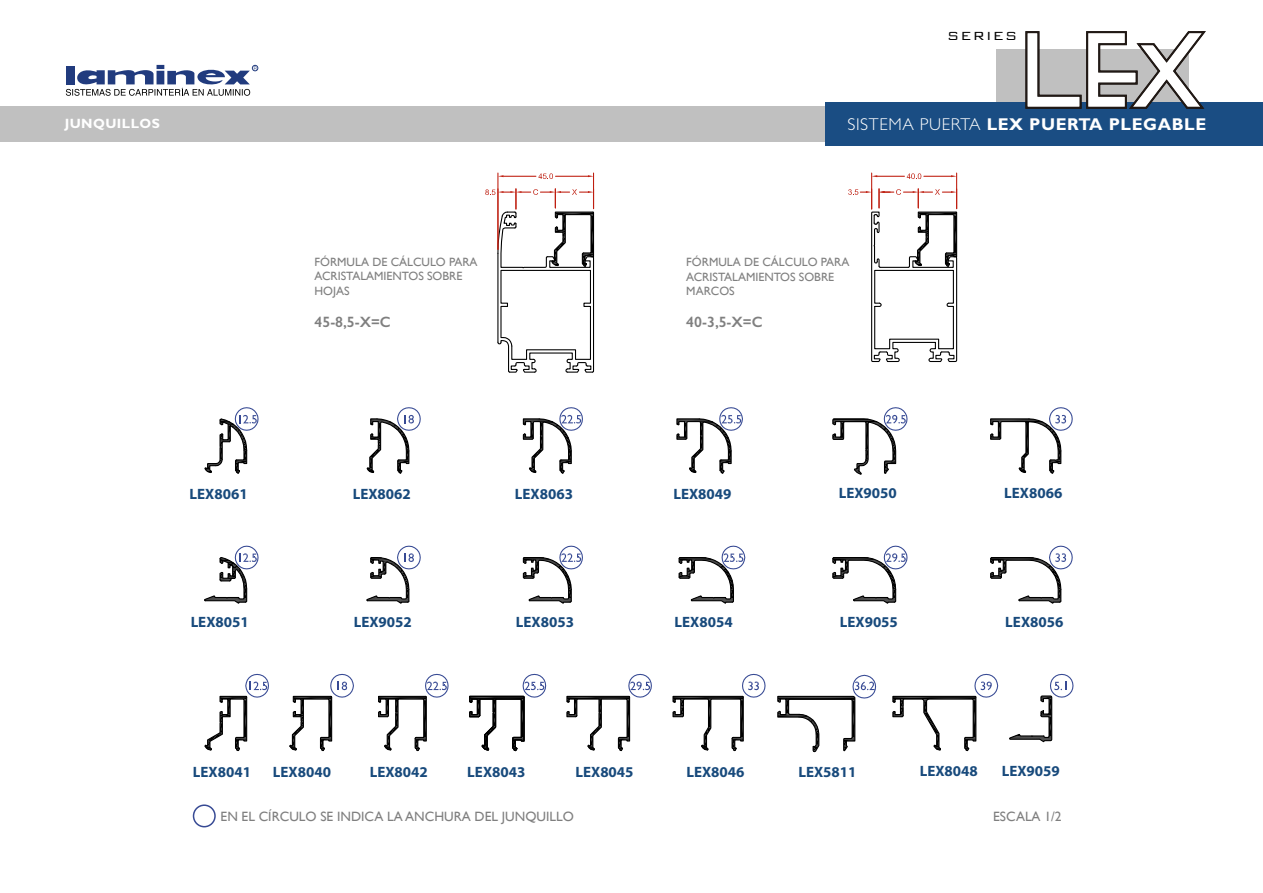
<style>
.page{position:relative;width:1263px;height:893px;background:#fff}
.page>*{position:absolute;margin:0;border:0;box-sizing:border-box;transform-origin:0 0}
.t1{font:700 17.1px "Gill Sans Std";letter-spacing:.035em;color:#fff}
.t2{font:300 17.1px "Gill Sans Std";letter-spacing:.035em;color:#fff}
.t3{font:300 15.75px "Bank Gothic";letter-spacing:.08em;color:#000}
.t4{font:700 15px "Myriad Pro";color:#184a7c}
.t5{font:600 15px "Gill Sans";color:#7f7f7f}
.t6{font:13.5px "Gill Sans";color:#7f7f7f}
.t7{font:700 13.5px "Gill Sans Std";letter-spacing:.035em;color:#fff}
.t8{font:12px/14.4px "Gill Sans";color:#7f7f7f}
.s1{font-weight:300}
.s2{font-weight:700}
</style>
<div class="page">
<svg style="left:66px;top:64px;width:192px;height:32px"></svg>
<div style="left:0;top:106px;width:1263px;height:36px;background:#c0c0c0"></div>
<div style="left:996px;top:49px;width:193px;height:76px;background:#c0c0c0"></div>
<div style="left:825px;top:102px;width:438px;height:43px;background:#1a4d83"></div>
<svg style="left:1025px;top:31px;width:181px;height:78px"></svg>
<svg style="left:366px;top:407px;width:55px;height:67px"></svg>
<svg style="left:522px;top:407px;width:61px;height:67px"></svg>
<svg style="left:676px;top:407px;width:67px;height:67px"></svg>
<svg style="left:832px;top:407px;width:76px;height:68px"></svg>
<svg style="left:990px;top:407px;width:83px;height:67px"></svg>
<svg style="left:990px;top:545px;width:83px;height:59px"></svg>
<svg style="left:832px;top:545px;width:76px;height:59px"></svg>
<svg style="left:678px;top:545px;width:68px;height:59px"></svg>
<svg style="left:204px;top:673px;width:65px;height:78px"></svg>
<svg style="left:366px;top:545px;width:55px;height:59px"></svg>
<svg style="left:204px;top:545px;width:55px;height:59px"></svg>
<svg style="left:289px;top:673px;width:65px;height:79px"></svg>
<svg style="left:378px;top:673px;width:71px;height:79px"></svg>
<svg style="left:469px;top:673px;width:78px;height:79px"></svg>
<svg style="left:566px;top:673px;width:86px;height:79px"></svg>
<svg style="left:672px;top:673px;width:94px;height:79px"></svg>
<svg style="left:892px;top:673px;width:107px;height:79px"></svg>
<svg style="left:1009px;top:673px;width:65px;height:70px"></svg>
<svg style="left:777px;top:674px;width:100px;height:79px"></svg>
<svg style="left:522px;top:545px;width:61px;height:59px"></svg>
<svg style="left:204px;top:407px;width:55px;height:67px"></svg>
<div style="left:193px;top:804px;width:23px;height:23px;border:2px solid #374a94;border-radius:50%"></div>
<hr style="left:497px;top:173px;width:1px;height:76px;background:#bf1e10">
<hr style="left:593px;top:173px;width:1px;height:36px;background:#bf1e10">
<hr style="left:503px;top:176px;width:33px;height:1px;background:#bf1e10">
<hr style="left:555px;top:176px;width:33px;height:1px;background:#bf1e10">
<svg style="left:538px;top:173px;width:15px;height:6px"></svg>
<svg style="left:485px;top:189px;width:110px;height:184px"></svg>
<hr style="left:871px;top:173px;width:1px;height:36px;background:#bf1e10">
<hr style="left:956px;top:173px;width:1px;height:36px;background:#bf1e10">
<svg style="left:872px;top:173px;width:85px;height:6px"></svg>
<svg style="left:848px;top:189px;width:110px;height:174px"></svg>
<p class="t3" style="left:947px;top:24px;width:72px">SERIES</p>
<p class="t7" style="left:65px;top:115px;width:97px">JUNQUILLOS</p>
<p class="t1" style="left:847px;top:114px;width:360px"><span class="s1">SISTEMA PUERTA</span> LEX PUERTA PLEGABLE</p>
<p class="t2" style="left:906px;top:114px;width:298px">SISTEMA DESLIZANTE <span class="s2">LEX C71 RPT</span></p>
<p class="t8" style="left:314px;top:255px;width:165px">FÓRMULA DE CÁLCULO PARA<br>ACRISTALAMIENTOS SOBRE<br>HOJAS</p>
<p class="t5" style="left:314px;top:313px;width:78px">45-8,5-X=C</p>
<p class="t8" style="left:686px;top:255px;width:165px">FÓRMULA DE CÁLCULO PARA<br>ACRISTALAMIENTOS SOBRE<br>MARCOS</p>
<p class="t5" style="left:686px;top:313px;width:78px">40-3,5-X=C</p>
<p class="t4" style="left:190px;top:484px;width:60px">LEX8061</p>
<p class="t4" style="left:353px;top:484px;width:60px">LEX8062</p>
<p class="t4" style="left:515px;top:484px;width:60px">LEX8063</p>
<p class="t4" style="left:673px;top:484px;width:60px">LEX8049</p>
<p class="t4" style="left:839px;top:484px;width:60px">LEX9050</p>
<p class="t4" style="left:1004px;top:484px;width:60px">LEX8066</p>
<p class="t4" style="left:191px;top:613px;width:60px">LEX8051</p>
<p class="t4" style="left:354px;top:613px;width:60px">LEX9052</p>
<p class="t4" style="left:516px;top:613px;width:60px">LEX8053</p>
<p class="t4" style="left:674px;top:613px;width:60px">LEX8054</p>
<p class="t4" style="left:840px;top:612px;width:60px">LEX9055</p>
<p class="t4" style="left:1005px;top:612px;width:60px">LEX8056</p>
<p class="t4" style="left:193px;top:762px;width:60px">LEX8041</p>
<p class="t4" style="left:273px;top:762px;width:60px">LEX8040</p>
<p class="t4" style="left:370px;top:762px;width:60px">LEX8042</p>
<p class="t4" style="left:467px;top:762px;width:60px">LEX8043</p>
<p class="t4" style="left:575px;top:762px;width:60px">LEX8045</p>
<p class="t4" style="left:686px;top:762px;width:60px">LEX8046</p>
<p class="t4" style="left:798px;top:762px;width:60px">LEX5811</p>
<p class="t4" style="left:920px;top:762px;width:60px">LEX8048</p>
<p class="t4" style="left:1002px;top:762px;width:60px">LEX9059</p>
<p class="t6" style="left:221px;top:808px;width:355px">EN EL CÍRCULO SE INDICA LA ANCHURA DEL JUNQUILLO</p>
<p class="t6" style="left:993px;top:808px;width:70px">ESCALA 1/2</p>
</div>
